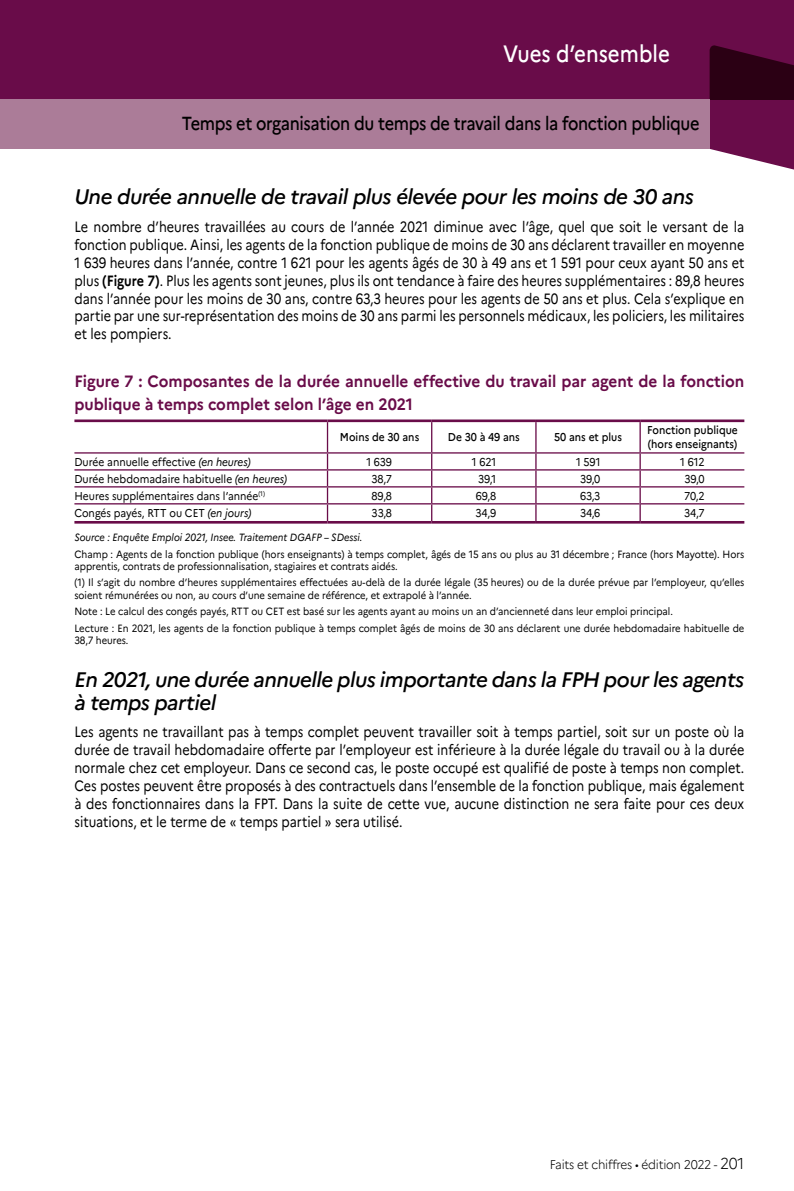
<style>
.page{position:relative;width:794px;height:1191px;background:#fff}
.page>*{position:absolute;margin:0;border:0;box-sizing:border-box;transform-origin:0 0}
.t1{font:500 23.62px "Marianne";color:#fff;scale:.87 1}
._04_Titre_3{font:italic 500 21px/22.8px "Marianne";letter-spacing:-.025em;color:#000}
.t2{font:500 18.9px "Marianne";letter-spacing:-.02em;color:#000;scale:.87 1}
._05_Titre{font:700 16.45px/22.8px "Marianne";color:#690c49;scale:.94 1}
._04_TC{font:14.88px/17.8px "Marianne";color:#000;text-align:justify;scale:.85 1}
.t3{font:300 12.6px "Marianne";letter-spacing:-.02em;color:#000;scale:.94 1}
._05_Cell_FaG{font:11.38px "Marianne";color:#000;scale:.9 1}
._05_Tétière_Centrer{font:500 11.38px/13.7px "Marianne";color:#000;scale:.9 1}
._05_Cell_FaD{font:11.38px "Marianne";letter-spacing:-.01em;color:#000;scale:.9 1}
._05_Note{font:10.5px/12.6px "Marianne";color:#000;scale:.9 1}
._05_Source{font:italic 10.5px "Marianne";color:#000;scale:.9 1}
.s1{font-weight:700}
.s2{font-style:italic}
.s3{font-size:15.75px}
</style>
<div class="page">
<div style="left:0;top:0;width:794px;height:99px;background:#690c49"></div>
<svg style="left:709px;top:45px;width:85px;height:125px"></svg>
<div style="left:0;top:99px;width:709px;height:50px;background:#ab7c98"></div>
<hr style="left:74px;top:469px;width:253px;height:1px;background:#690c49">
<hr style="left:327px;top:469px;width:105px;height:1px;background:#690c49">
<hr style="left:432px;top:469px;width:104px;height:1px;background:#690c49">
<hr style="left:536px;top:469px;width:104px;height:1px;background:#690c49">
<hr style="left:640px;top:469px;width:104px;height:1px;background:#690c49">
<hr style="left:74px;top:486px;width:253px;height:1px;background:#690c49">
<hr style="left:327px;top:486px;width:105px;height:1px;background:#690c49">
<hr style="left:432px;top:486px;width:104px;height:1px;background:#690c49">
<hr style="left:536px;top:486px;width:104px;height:1px;background:#690c49">
<hr style="left:640px;top:486px;width:104px;height:1px;background:#690c49">
<hr style="left:74px;top:419px;width:253px;height:3px;background:#690c49">
<hr style="left:327px;top:419px;width:105px;height:3px;background:#690c49">
<hr style="left:432px;top:419px;width:104px;height:3px;background:#690c49">
<hr style="left:536px;top:419px;width:104px;height:3px;background:#690c49">
<hr style="left:640px;top:419px;width:104px;height:3px;background:#690c49">
<hr style="left:74px;top:452px;width:253px;height:1px;background:#690c49">
<hr style="left:327px;top:452px;width:105px;height:1px;background:#690c49">
<hr style="left:432px;top:452px;width:104px;height:1px;background:#690c49">
<hr style="left:536px;top:452px;width:104px;height:1px;background:#690c49">
<hr style="left:640px;top:452px;width:104px;height:1px;background:#690c49">
<hr style="left:327px;top:422px;width:1px;height:30px;background:#690c49">
<hr style="left:431px;top:422px;width:1px;height:30px;background:#690c49">
<hr style="left:535px;top:422px;width:1px;height:30px;background:#690c49">
<hr style="left:639px;top:422px;width:2px;height:30px;background:#690c49">
<svg style="left:327px;top:453px;width:1px;height:68px"></svg>
<svg style="left:431px;top:453px;width:1px;height:68px"></svg>
<svg style="left:535px;top:453px;width:1px;height:68px"></svg>
<hr style="left:74px;top:503px;width:253px;height:1px;background:#690c49">
<hr style="left:327px;top:503px;width:105px;height:1px;background:#690c49">
<hr style="left:432px;top:503px;width:104px;height:1px;background:#690c49">
<hr style="left:536px;top:503px;width:103px;height:1px;background:#690c49">
<hr style="left:641px;top:503px;width:103px;height:1px;background:#690c49">
<hr style="left:74px;top:521px;width:253px;height:2px;background:#690c49">
<hr style="left:327px;top:521px;width:105px;height:2px;background:#690c49">
<hr style="left:432px;top:521px;width:104px;height:2px;background:#690c49">
<hr style="left:536px;top:521px;width:104px;height:2px;background:#690c49">
<hr style="left:640px;top:521px;width:104px;height:2px;background:#690c49">
<svg style="left:639px;top:453px;width:2px;height:68px"></svg>
<h1 class="t1" style="left:503px;top:39px;width:193px">Vues d’ensemble</h1>
<p class="t2" style="left:182px;top:112px;width:596px">Temps et organisation du temps de travail dans la fonction publique</p>
<p class="_04_Titre_3" style="left:74px;top:185px;width:621px">Une durée annuelle de travail plus élevée pour les moins de 30 ans</p>
<p class="_04_TC" style="left:74px;top:218px;width:789px">Le nombre d’heures travaillées au cours de l’année 2021 diminue avec l’âge, quel que soit le versant de la fonction publique. Ainsi, les agents de la fonction publique de moins de 30 ans déclarent travailler en moyenne 1 639 heures dans l’année, contre 1 621 pour les agents âgés de 30 à 49 ans et 1 591 pour ceux ayant 50 ans et plus <span class="s1">(Figure 7)</span>. Plus les agents sont jeunes, plus ils ont tendance à faire des heures supplémentaires : 89,8 heures dans l’année pour les moins de 30 ans, contre 63,3 heures pour les agents de 50 ans et plus. Cela s’explique en partie par une sur-représentation des moins de 30 ans parmi les personnels médicaux, les policiers, les militaires et les pompiers.</p>
<p class="_05_Titre" style="left:74px;top:369px;width:714px">Figure 7 : Composantes de la durée annuelle effective du travail par agent de la fonction publique à temps complet selon l’âge en 2021</p>
<p class="_05_Tétière_Centrer" style="left:340px;top:430px;width:90px">Moins de 30 ans</p>
<p class="_05_Tétière_Centrer" style="left:448px;top:430px;width:81px">De 30 à 49 ans</p>
<p class="_05_Tétière_Centrer" style="left:554px;top:430px;width:77px">50 ans et plus</p>
<p class="_05_Tétière_Centrer" style="left:647px;top:423px;width:102px">Fonction publique (hors enseignants)</p>
<p class="_05_Cell_FaG" style="left:74px;top:455px;width:197px">Durée annuelle effective <span class="s2">(en heures)</span></p>
<p class="_05_Cell_FaD" style="left:366px;top:455px;width:30px">1 639</p>
<p class="_05_Cell_FaD" style="left:472px;top:455px;width:29px">1 621</p>
<p class="_05_Cell_FaD" style="left:576px;top:455px;width:29px">1 591</p>
<p class="_05_Cell_FaD" style="left:680px;top:455px;width:29px">1 612</p>
<p class="_05_Cell_FaG" style="left:74px;top:471px;width:238px">Durée hebdomadaire habituelle <span class="s2">(en heures)</span></p>
<p class="_05_Cell_FaD" style="left:371px;top:471px;width:24px">38,7</p>
<p class="_05_Cell_FaD" style="left:478px;top:471px;width:22px">39,1</p>
<p class="_05_Cell_FaD" style="left:580px;top:471px;width:24px">39,0</p>
<p class="_05_Cell_FaD" style="left:684px;top:471px;width:24px">39,0</p>
<p class="_05_Cell_FaG" style="left:74px;top:488px;width:213px">Heures supplémentaires dans l’année<sup>(1)</sup></p>
<p class="_05_Cell_FaD" style="left:371px;top:488px;width:24px">89,8</p>
<p class="_05_Cell_FaD" style="left:476px;top:488px;width:24px">69,8</p>
<p class="_05_Cell_FaD" style="left:580px;top:488px;width:24px">63,3</p>
<p class="_05_Cell_FaD" style="left:684px;top:488px;width:24px">70,2</p>
<p class="_05_Cell_FaG" style="left:74px;top:506px;width:198px">Congés payés, RTT ou CET <span class="s2">(en jours)</span></p>
<p class="_05_Cell_FaD" style="left:372px;top:506px;width:24px">33,8</p>
<p class="_05_Cell_FaD" style="left:475px;top:506px;width:24px">34,9</p>
<p class="_05_Cell_FaD" style="left:580px;top:506px;width:24px">34,6</p>
<p class="_05_Cell_FaD" style="left:684px;top:506px;width:24px">34,7</p>
<p class="_05_Source" style="left:74px;top:531px;width:321px">Source : Enquête Emploi 2021, Insee. Traitement DGAFP – SDessi.</p>
<p class="_05_Note" style="left:74px;top:547px;width:746px">Champ : Agents de la fonction publique (hors enseignants) à temps complet, âgés de 15 ans ou plus au 31 décembre ; France (hors Mayotte). Hors apprentis, contrats de professionnalisation, stagiaires et contrats aidés.</p>
<p class="_05_Note" style="left:74px;top:576px;width:746px">(1) Il s’agit du nombre d’heures supplémentaires effectuées au-delà de la durée légale (35 heures) ou de la durée prévue par l’employeur, qu’elles soient rémunérées ou non, au cours d’une semaine de référence, et extrapolé à l’année.</p>
<p class="_05_Note" style="left:74px;top:605px;width:666px">Note : Le calcul des congés payés, RTT ou CET est basé sur les agents ayant au moins un an d’ancienneté dans leur emploi principal.</p>
<p class="_05_Note" style="left:74px;top:621px;width:746px">Lecture : En 2021, les agents de la fonction publique à temps complet âgés de moins de 30 ans déclarent une durée hebdomadaire habituelle de<br>38,7 heures.</p>
<p class="_04_Titre_3" style="left:74px;top:668px;width:671px">En 2021, une durée annuelle plus importante dans la FPH pour les agents à temps partiel</p>
<p class="_04_TC" style="left:74px;top:723px;width:789px">Les agents ne travaillant pas à temps complet peuvent travailler soit à temps partiel, soit sur un poste où la durée de travail hebdomadaire offerte par l’employeur est inférieure à la durée légale du travail ou à la durée normale chez cet employeur. Dans ce second cas, le poste occupé est qualifié de poste à temps non complet.<br>Ces postes peuvent être proposés à des contractuels dans l’ensemble de la fonction publique, mais également à des fonctionnaires dans la FPT. Dans la suite de cette vue, aucune distinction ne sera faite pour ces deux situations, et le terme de « temps partiel » sera utilisé.</p>
<p class="t3" style="left:550px;top:1157px;width:208px">Faits et chiffres • édition 2022 - <span class="s3">201</span></p>
</div>
